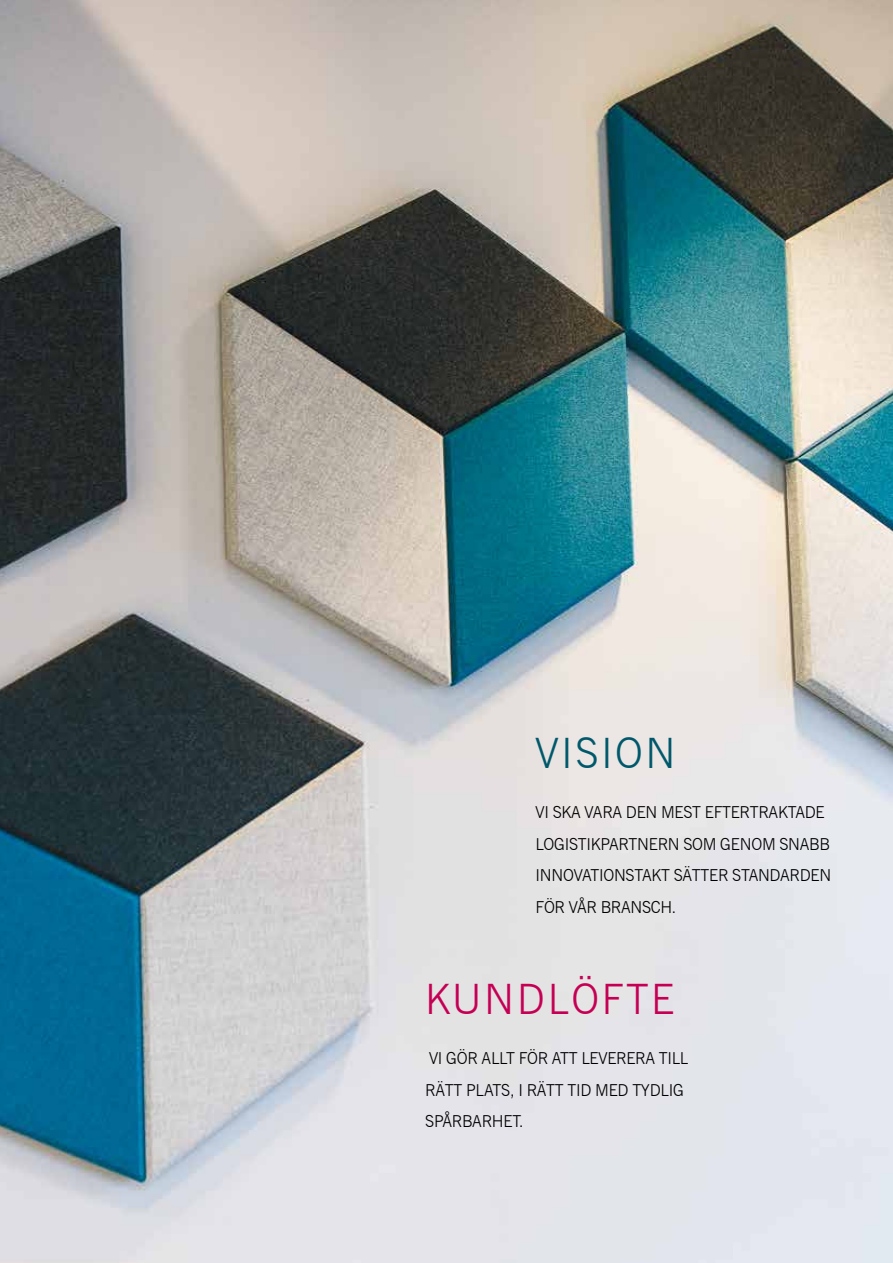
<style>
.page{position:relative;width:893px;height:1263px;background:#fff}
.page>*{position:absolute;margin:0;border:0;box-sizing:border-box;transform-origin:0 0}
.t1{font:300 42px "News Gothic BT";letter-spacing:.06em;color:#c50054}
.t2{font:300 42px "News Gothic BT";letter-spacing:.06em;color:#00586b}
.t3{font:300 16.5px/31.5px "News Gothic BT";letter-spacing:-.015em;color:#000}
</style>
<div class="page">
<img style="left:0;top:0;width:893px;height:1263px">
<h1 class="t2" style="left:536px;top:727px;width:141px">VISION</h1>
<p class="t3" style="left:536px;top:796px;width:297px">VI SKA VARA DEN MEST EFTERTRAKTADE<br>LOGISTIKPARTNERN SOM GENOM SNABB<br>INNOVATIONSTAKT SÄTTER STANDARDEN<br>FÖR VÅR BRANSCH.</p>
<h1 class="t1" style="left:425px;top:973px;width:251px">KUNDLÖFTE</h1>
<p class="t3" style="left:425px;top:1042px;width:265px">VI GÖR ALLT FÖR ATT LEVERERA TILL<br>RÄTT PLATS, I RÄTT TID MED TYDLIG<br>SPÅRBARHET.</p>
</div>
